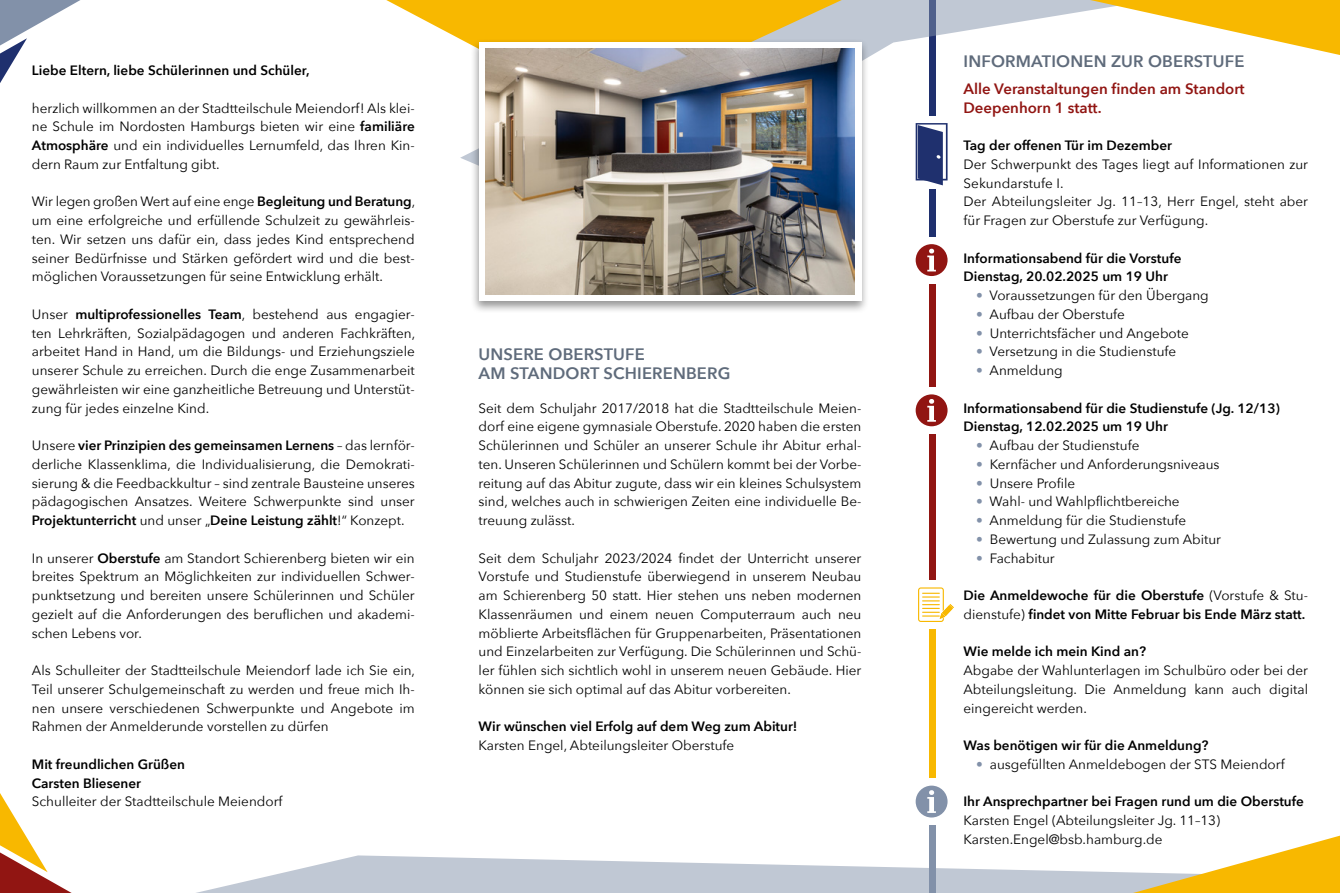
<style>
.page{position:relative;width:1340px;height:893px;background:#fff}
.page>*{position:absolute;margin:0;border:0;box-sizing:border-box;transform-origin:0 0}
.t1{font:600 16.5px/18.8px "Avenir Next";letter-spacing:.01em;color:#5f6b7b}
.t2{font:600 15px/18.8px "Avenir Next";color:#911512}
.t3{font:13.5px/18.8px "Avenir Next";color:#000;text-align:justify}
.t4{font:600 13.5px/18.8px "Avenir Next";color:#000}
.s1{font-weight:600}
.s2{color:#8291a9}
.s3{font-weight:400}
</style>
<div class="page">
<svg style="left:0;top:793px;width:45px;height:100px"></svg>
<svg style="left:0;top:0;width:80px;height:83px"></svg>
<svg style="left:45px;top:855px;width:1088px;height:38px;fill:#c0c8d4"></svg>
<div style="left:929px;top:284px;width:6px;height:103px;background:#911512"></div>
<div style="left:929px;top:189px;width:6px;height:47px;background:#1f306e"></div>
<div style="left:929px;top:825px;width:6px;height:68px;background:#8291a9"></div>
<div style="left:929px;top:630px;width:6px;height:148px;background:#f8b800"></div>
<div style="left:929px;top:434px;width:6px;height:146px;background:#911512"></div>
<div style="left:915px;top:244px;width:32px;height:32px;background:#911512;border-radius:50%"></div>
<svg style="left:927px;top:249px;width:8px;height:22px"></svg>
<div style="left:915px;top:394px;width:32px;height:32px;background:#911512;border-radius:50%"></div>
<svg style="left:927px;top:399px;width:8px;height:23px"></svg>
<div style="left:915px;top:786px;width:32px;height:31px;background:#8291a9;border-radius:50%"></div>
<svg style="left:927px;top:790px;width:8px;height:23px"></svg>
<svg style="left:918px;top:587px;width:35px;height:35px"></svg>
<svg style="left:460px;top:0;width:630px;height:216px"></svg>
<svg style="left:1090px;top:0;width:249px;height:55px"></svg>
<svg style="left:1133px;top:836px;width:206px;height:57px"></svg>
<svg style="left:386px;top:0;width:455px;height:113px;fill:#f8b800"></svg>
<div style="left:470px;top:39px;width:399px;height:274px;background:#000;opacity:.42"></div>
<div style="left:478px;top:43px;width:383px;height:258px;background:#fff"></div>
<img style="left:485px;top:48px;width:369px;height:246px">
<p class="t4" style="left:32px;top:61px;width:279px">Liebe Eltern, liebe Schülerinnen und Schüler,</p>
<p class="t3" style="left:32px;top:98px;width:384px">herzlich willkommen an der Stadtteilschule Meiendorf! Als klei&shy;ne Schule im Nordosten Hamburgs bieten wir eine <span class="s1">familiäre Atmosphäre</span> und ein individuelles Lernumfeld, das Ihren Kin&shy;dern Raum zur Entfaltung gibt.</p>
<p class="t3" style="left:32px;top:192px;width:385px">Wir legen großen Wert auf eine enge <span class="s1">Begleitung und Beratung</span>, um eine erfolgreiche und erfüllende Schulzeit zu gewährleis&shy;ten. Wir setzen uns dafür ein, dass jedes Kind entsprechend seiner Bedürfnisse und Stärken gefördert wird und die best&shy;möglichen Voraussetzungen für seine Entwicklung erhält.</p>
<p class="t3" style="left:32px;top:304px;width:385px">Unser <span class="s1">multiprofessionelles Team</span>, bestehend aus engagier&shy;ten Lehrkräften, Sozialpädagogen und anderen Fachkräften, arbeitet Hand in Hand, um die Bildungs- und Erziehungsziele unserer Schule zu erreichen. Durch die enge Zusammenarbeit gewährleisten wir eine ganzheitliche Betreuung und Unterstüt&shy;zung für jedes einzelne Kind.</p>
<p class="t3" style="left:32px;top:435px;width:384px">Unsere <span class="s1">vier Prinzipien des gemeinsamen Lernens</span> – das lernför&shy;derliche Klassenklima, die Individualisierung, die Demokrati&shy;sierung &amp; die Feedbackkultur – sind zentrale Bausteine unseres pädagogischen Ansatzes. Weitere Schwerpunkte sind unser <span class="s1">Projektunterricht</span> und unser „<span class="s1">Deine Leistung zählt</span>!“ Konzept.</p>
<p class="t3" style="left:32px;top:548px;width:384px">In unserer <span class="s1">Oberstufe</span> am Standort Schierenberg bieten wir ein breites Spektrum an Möglichkeiten zur individuellen Schwer&shy;punktsetzung und bereiten unsere Schülerinnen und Schüler gezielt auf die Anforderungen des beruflichen und akademi&shy;schen Lebens vor.</p>
<p class="t3" style="left:32px;top:660px;width:385px">Als Schulleiter der Stadtteilschule Meiendorf lade ich Sie ein, Teil unserer Schulgemeinschaft zu werden und freue mich Ih&shy;nen unsere verschiedenen Schwerpunkte und Angebote im Rahmen der Anmelderunde vorstellen zu dürfen</p>
<p class="t4" style="left:32px;top:754px;width:155px">Mit freundlichen Grüßen<br>Carsten Bliesener</p>
<p class="t3" style="left:32px;top:792px;width:252px">Schulleiter der Stadtteilschule Meiendorf</p>
<p class="t1" style="left:478px;top:345px;width:253px">UNSERE OBERSTUFE<br>AM STANDORT SCHIERENBERG</p>
<p class="t3" style="left:478px;top:398px;width:384px">Seit dem Schuljahr 2017/2018 hat die Stadtteilschule Meien&shy;dorf eine eigene gymnasiale Oberstufe. 2020 haben die ersten Schülerinnen und Schüler an unserer Schule ihr Abitur erhal&shy;ten. Unseren Schülerinnen und Schülern kommt bei der Vorbe&shy;reitung auf das Abitur zugute, dass wir ein kleines Schulsystem sind, welches auch in schwierigen Zeiten eine individuelle Be&shy;treuung zulässt.</p>
<p class="t3" style="left:478px;top:548px;width:384px">Seit dem Schuljahr 2023/2024 findet der Unterricht unserer Vorstufe und Studienstufe überwiegend in unserem Neubau am Schierenberg 50 statt. Hier stehen uns neben modernen Klassenräumen und einem neuen Computerraum auch neu möblierte Arbeitsflächen für Gruppenarbeiten, Präsentationen und Einzelarbeiten zur Verfügung. Die Schülerinnen und Schü&shy;ler fühlen sich sichtlich wohl in unserem neuen Gebäude. Hier können sie sich optimal auf das Abitur vorbereiten.</p>
<p class="t4" style="left:478px;top:717px;width:320px">Wir wünschen viel Erfolg auf dem Weg zum Abitur!</p>
<p class="t3" style="left:478px;top:735px;width:257px">Karsten Engel, Abteilungsleiter Oberstufe</p>
<p class="t1" style="left:963px;top:52px;width:282px">INFORMATIONEN ZUR OBERSTUFE</p>
<p class="t2" style="left:963px;top:79px;width:283px">Alle Veranstaltungen finden am Standort<br>Deepenhorn 1 statt.</p>
<p class="t4" style="left:963px;top:136px;width:210px">Tag der offenen Tür im Dezember</p>
<p class="t3" style="left:963px;top:154px;width:346px;text-align:left">Der Schwerpunkt des Tages liegt auf Informationen zur Sekundarstufe I.<br>Der Abteilungsleiter Jg. 11–13, Herr Engel, steht aber für Fragen zur Oberstufe zur Verfügung.</p>
<p class="t4" style="left:963px;top:248px;width:219px">Informationsabend für die Vorstufe<br>Dienstag, 20.02.2025 um 19 Uhr</p>
<p class="t3" style="left:976px;top:285px;width:234px"><span class="s2">•</span> Voraussetzungen für den Übergang</p>
<p class="t3" style="left:976px;top:304px;width:150px"><span class="s2">•</span> Aufbau der Oberstufe</p>
<p class="t3" style="left:976px;top:323px;width:214px"><span class="s2">•</span> Unterrichtsfächer und Angebote</p>
<p class="t3" style="left:976px;top:342px;width:201px"><span class="s2">•</span> Versetzung in die Studienstufe</p>
<p class="t3" style="left:976px;top:360px;width:88px"><span class="s2">•</span> Anmeldung</p>
<p class="t4" style="left:963px;top:398px;width:318px">Informationsabend für die Studienstufe (Jg. 12/13)<br>Dienstag, 12.02.2025 um 19 Uhr</p>
<p class="t3" style="left:976px;top:435px;width:165px"><span class="s2">•</span> Aufbau der Studienstufe</p>
<p class="t3" style="left:976px;top:454px;width:245px"><span class="s2">•</span> Kernfächer und Anforderungsniveaus</p>
<p class="t3" style="left:976px;top:473px;width:100px"><span class="s2">•</span> Unsere Profile</p>
<p class="t3" style="left:976px;top:492px;width:205px"><span class="s2">•</span> Wahl- und Wahlpflichtbereiche</p>
<p class="t3" style="left:976px;top:510px;width:211px"><span class="s2">•</span> Anmeldung für die Studienstufe</p>
<p class="t3" style="left:976px;top:529px;width:246px"><span class="s2">•</span> Bewertung und Zulassung zum Abitur</p>
<p class="t3" style="left:976px;top:548px;width:80px"><span class="s2">•</span> Fachabitur</p>
<p class="t4" style="left:963px;top:586px;width:346px">Die Anmeldewoche für die Oberstufe <span class="s3">(Vorstufe &amp; Stu&shy;dienstufe)</span> findet von Mitte Februar bis Ende März statt.</p>
<p class="t4" style="left:963px;top:642px;width:184px">Wie melde ich mein Kind an?</p>
<p class="t3" style="left:963px;top:660px;width:346px">Abgabe der Wahlunterlagen im Schulbüro oder bei der Abteilungsleitung. Die Anmeldung kann auch digital eingereicht werden.</p>
<p class="t4" style="left:963px;top:736px;width:246px">Was benötigen wir für die Anmeldung?</p>
<p class="t3" style="left:976px;top:754px;width:310px"><span class="s2">•</span> ausgefüllten Anmeldebogen der STS Meiendorf</p>
<p class="t4" style="left:963px;top:792px;width:342px">Ihr Ansprechpartner bei Fragen rund um die Oberstufe</p>
<p class="t3" style="left:963px;top:810px;width:258px">Karsten Engel (Abteilungsleiter Jg. 11–13)<br>Karsten.Engel@bsb.hamburg.de</p>
</div>
